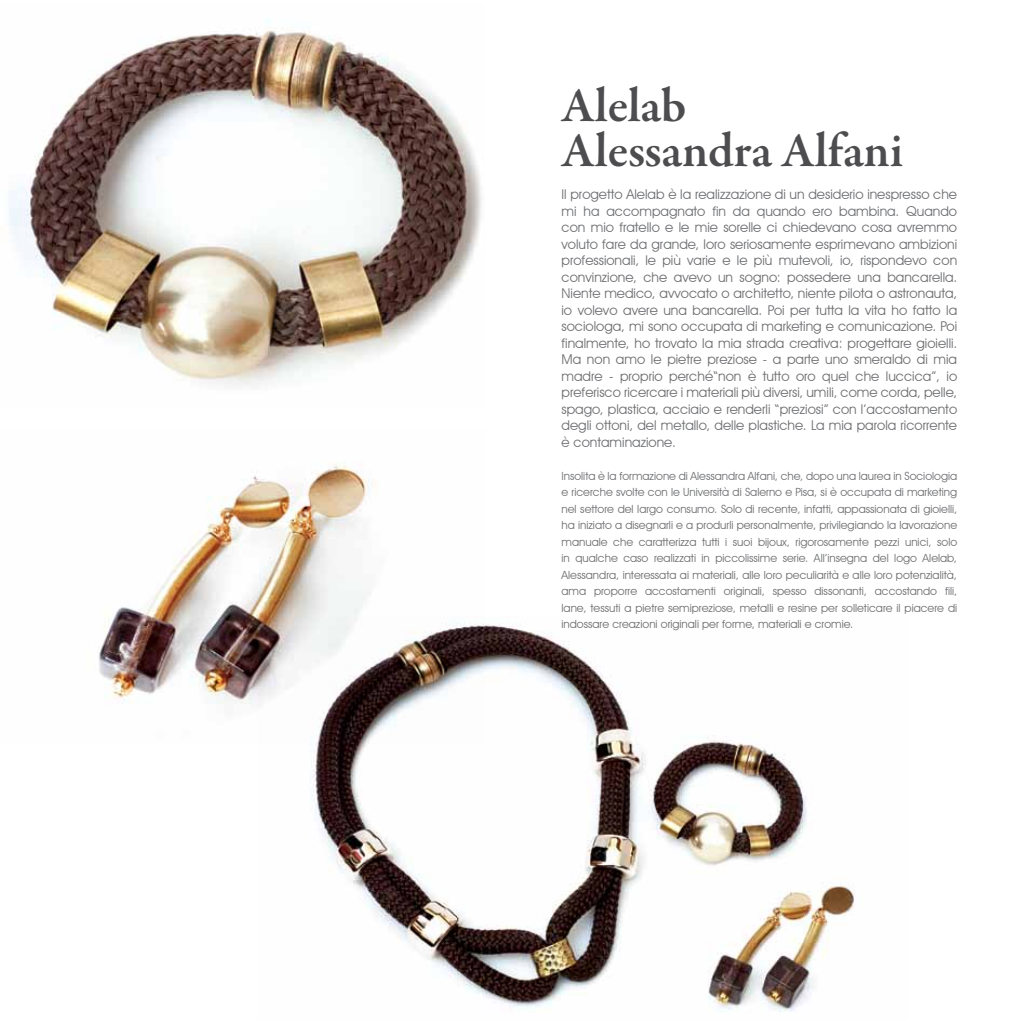
<style>
.page{position:relative;width:1021px;height:1021px;background:#fff}
.page>*{position:absolute;margin:0;border:0;box-sizing:border-box;transform-origin:0 0}
.t1{font:600 49.5px/45px "Garamond Premr Pro";letter-spacing:-.005em;color:#4d4d4f}
.t2{font:13.5px/16.5px "Avant Garde IT Cby BT";color:#6d6e71;text-align:justify}
.t3{font:11.25px/16.5px "Avant Garde IT Cby BT";color:#6d6e71;text-align:justify}
</style>
<div class="page">
<img style="left:99px;top:464px;width:277px;height:240px">
<img style="left:258px;top:616px;width:597px;height:396px">
<img style="left:9px;top:19px;width:473px;height:367px">
<h1 class="t1" style="left:561px;top:84px;width:343px">Alelab<br>Alessandra Alfani</h1>
<p class="t2" style="left:561px;top:186px;width:397px">Il progetto Alelab è la realizzazione di un desiderio inespresso che mi ha accompagnato fin da quando ero bambina. Quando con mio fratello e le mie sorelle ci chiedevano cosa avremmo voluto fare da grande, loro seriosamente esprimevano ambizioni professionali, le più varie e le più mutevoli, io, rispondevo con convinzione, che avevo un sogno: possedere una bancarella.<br>Niente medico, avvocato o architetto, niente pilota o astronauta, io volevo avere una bancarella. Poi per tutta la vita ho fatto la sociologa, mi sono occupata di marketing e comunicazione. Poi finalmente, ho trovato la mia strada creativa: progettare gioielli.<br>Ma non amo le pietre preziose - a parte uno smeraldo di mia madre - proprio perché“non è tutto oro quel che luccica”, io preferisco ricercare i materiali più diversi, umili, come corda, pelle, spago, plastica, acciaio e renderli “preziosi” con l’accostamento degli ottoni, del metallo, delle plastiche. La mia parola ricorrente è contaminazione.</p>
<p class="t3" style="left:561px;top:467px;width:397px">Insolita è la formazione di Alessandra Alfani, che, dopo una laurea in Sociologia e ricerche svolte con le Università di Salerno e Pisa, si è occupata di marketing nel settore del largo consumo. Solo di recente, infatti, appassionata di gioielli, ha iniziato a disegnarli e a produrli personalmente, privilegiando la lavorazione manuale che caratterizza tutti i suoi bijoux, rigorosamente pezzi unici, solo in qualche caso realizzati in piccolissime serie. All’insegna del logo Alelab, Alessandra, interessata ai materiali, alle loro peculiarità e alle loro potenzialità, ama proporre accostamenti originali, spesso dissonanti, accostando fili, lane, tessuti a pietre semipreziose, metalli e resine per solleticare il piacere di indossare creazioni originali per forme, materiali e cromie.</p>
</div>
